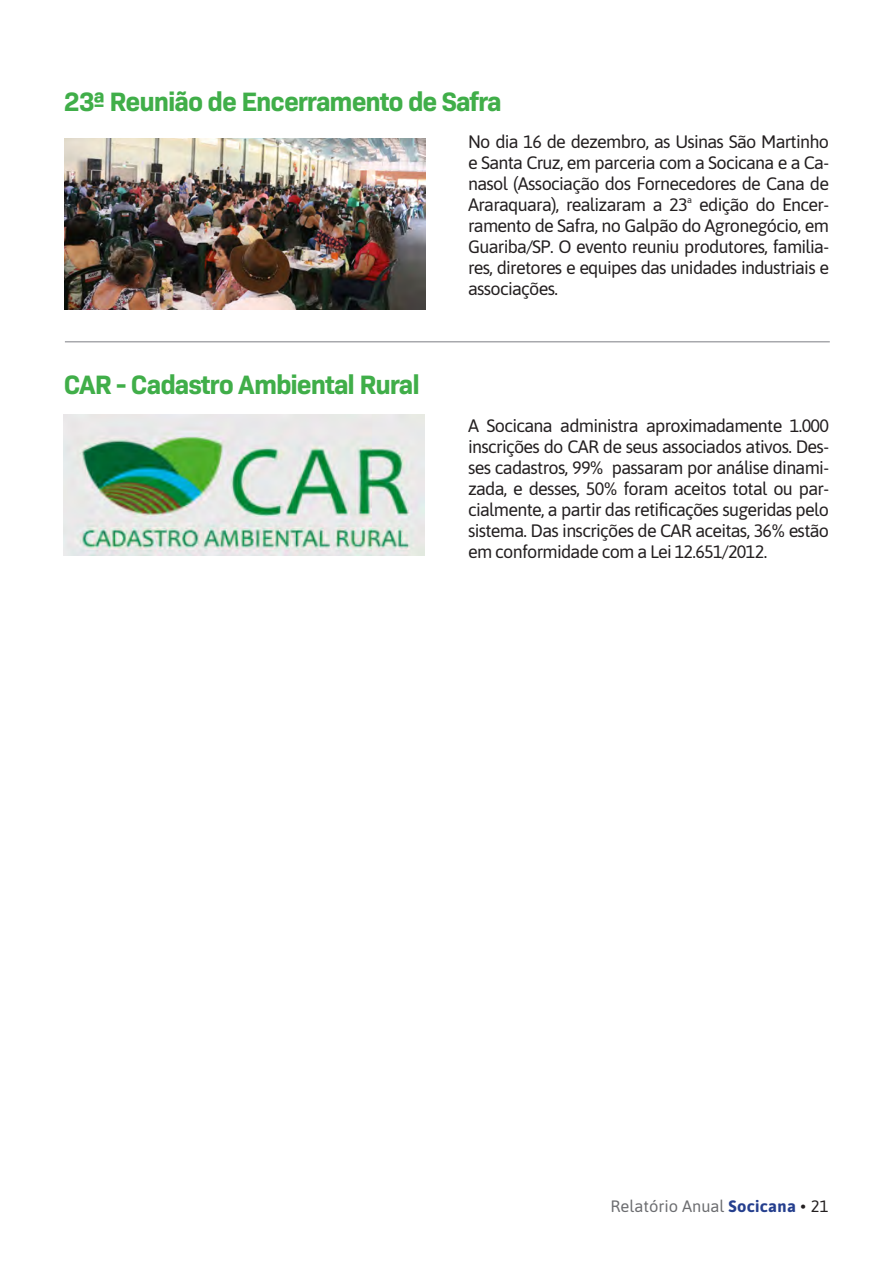
<style>
.page{position:relative;width:893px;height:1263px;background:#fff}
.page>*{position:absolute;margin:0;border:0;box-sizing:border-box;transform-origin:0 0}
.t1{font:700 27px "Bio Sans";letter-spacing:-.04em;color:#40ae49}
.t2{font:18px/21px "Asap";letter-spacing:-.04em;color:#231f20;text-align:justify}
.t3{font:16.5px "Asap";color:#6c6d70}
.s1{font-weight:700;color:#253f8e}
.s2{color:#231f20}
</style>
<div class="page">
<img style="left:64px;top:138px;width:362px;height:171px">
<hr style="left:65px;top:341px;width:765px;height:1px;background:#a8a9ad">
<img style="left:64px;top:415px;width:361px;height:141px">
<p class="t1" style="left:64px;top:81px;width:439px">23ª Reunião de Encerramento de Safra</p>
<p class="t1" style="left:64px;top:364px;width:358px">CAR - Cadastro Ambiental Rural</p>
<p class="t2" style="left:468px;top:131px;width:363px">No dia 16 de dezembro, as Usinas São Martinho e Santa Cruz, em parceria com a Socicana e a Ca&shy;nasol (Associação dos Fornecedores de Cana de Araraquara), realizaram a 23ª edição do Encer&shy;ramento de Safra, no Galpão do Agronegócio, em Guariba/SP. O evento reuniu produtores, familia&shy;res, diretores e equipes das unidades industriais e associações.</p>
<p class="t2" style="left:468px;top:414px;width:363px">A Socicana administra aproximadamente 1.000 inscrições do CAR de seus associados ativos. Des&shy;ses cadastros, 99% passaram por análise dinami&shy;zada, e desses, 50% foram aceitos total ou par&shy;cialmente, a partir das retificações sugeridas pelo sistema. Das inscrições de CAR aceitas, 36% estão em conformidade com a Lei 12.651/2012.</p>
<p class="t3" style="left:610px;top:1194px;width:220px">Relatório Anual <span class="s1">Socicana</span> <span class="s2">• 21</span></p>
</div>
